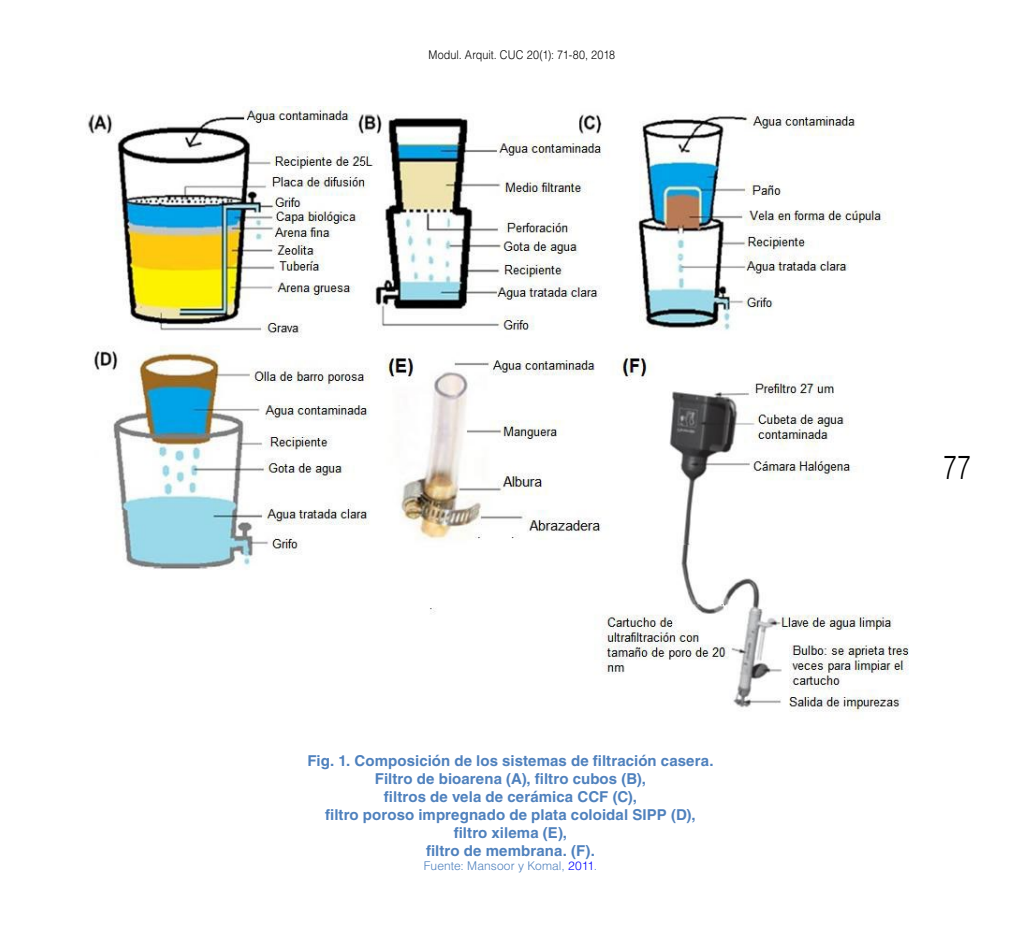
<style>
.page{position:relative;width:1021px;height:936px;background:#fff}
.page>*{position:absolute;margin:0;border:0;box-sizing:border-box;transform-origin:0 0}
.t1{font:300 33px "Helvetica LT Std";color:#000;scale:.75 1}
.t2{font:700 15px/18px "Helvetica LT Std";letter-spacing:.005em;color:#4f81bd;text-align:center}
.t3{font:300 12px "Helvetica LT Std";letter-spacing:.005em;color:#000;scale:.9 1}
.t4{font:300 12px "Helvetica LT Std";letter-spacing:.01em;color:#4f81bd}
.s1{color:#00f}
</style>
<div class="page">
<img style="left:86px;top:106px;width:823px;height:607px">
<p class="t3" style="left:428px;top:47px;width:209px">Modul. Arquit. CUC 20(1): 71-80, 2018</p>
<p class="t2" style="left:307px;top:751px;width:407px">Fig. 1. Composición de los sistemas de filtración casera.<br>Filtro de bioarena (A), filtro cubos (B),<br>filtros de vela de cerámica CCF (C),<br>filtro poroso impregnado de plata coloidal SIPP (D), filtro xilema (E),<br>filtro de membrana. (F).</p>
<p class="t4" style="left:424px;top:858px;width:174px">Fuente: Mansoor y Komal, <span class="s1">2011</span>.</p>
<h1 class="t1" style="left:943px;top:446px;width:38px">77</h1>
</div>
